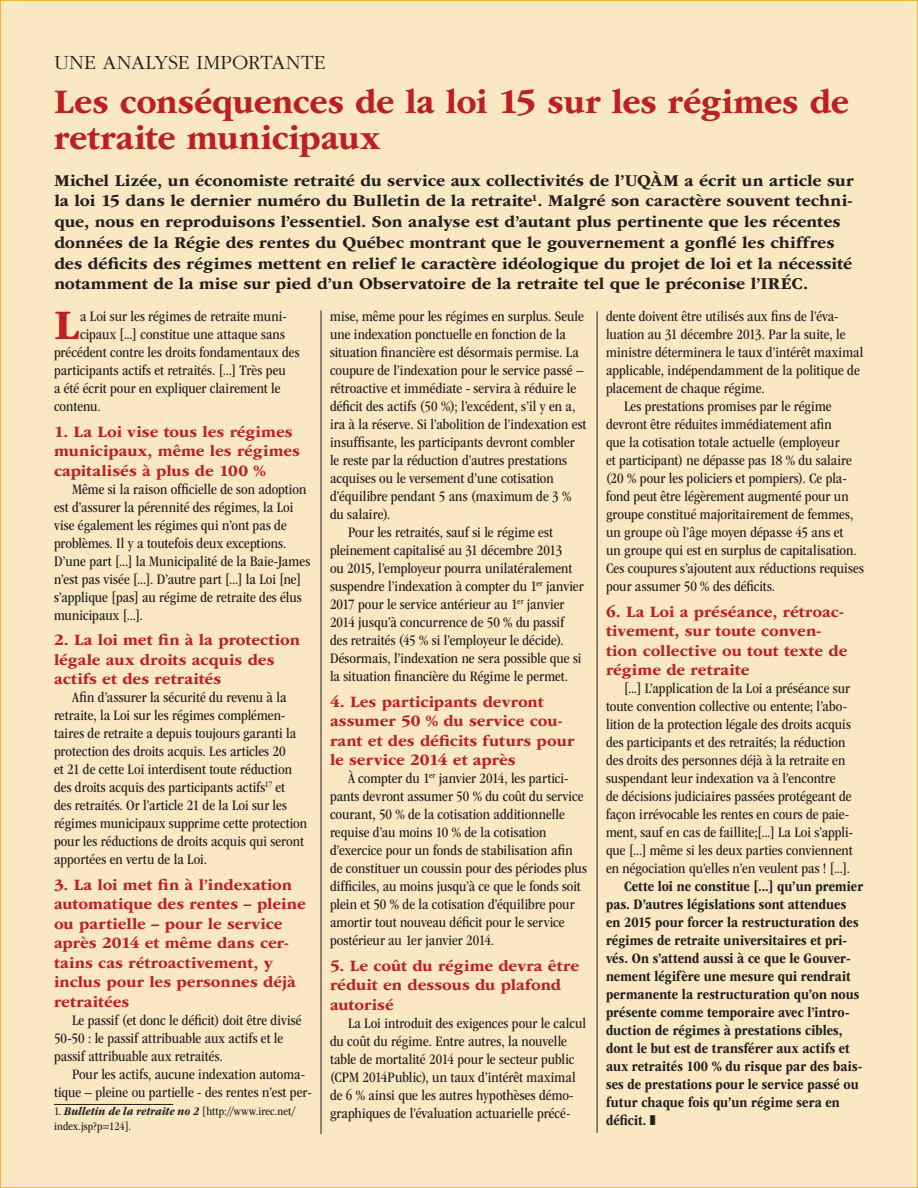
<style>
.page{position:relative;width:918px;height:1188px;background:#fae8c3}
.page>*{position:absolute;margin:0;border:0;box-sizing:border-box;transform-origin:0 0}
.Lettrine{font:700 43.95px "ITC Garamond Std";color:#bc2024}
.Surtitre{font:700 36px/36px "ITC Garamond Std";letter-spacing:-.005em;color:#bc2024;scale:.96 1}
.Surtitre-2{font:300 21px "ITC Garamond Std";letter-spacing:.02em;color:#231f20}
.Lead{font:700 17.25px/20.7px "ITC Garamond Std";color:#231f20}
.Sous-titre{font:700 16.5px/19.5px "ITC Garamond Std";letter-spacing:.005em;color:#bc2024}
.Lettrine-2{font:condensed 15px/18px "ITC Garamond Std";letter-spacing:.005em;color:#231f20}
.t1{font:700 condensed 15px/18px "ITC Garamond Std";letter-spacing:.005em;color:#231f20}
.Lead-2{font:condensed 12px/14.4px "ITC Garamond Std";letter-spacing:.01em;color:#231f20}
.s1{font-weight:700;font-style:italic}
</style>
<div class="page">
<hr style="left:321px;top:310px;width:1px;height:824px;background:#231f20">
<hr style="left:54px;top:1104px;width:119px;height:1px;background:#231f20">
<hr style="left:597px;top:311px;width:1px;height:822px;background:#231f20">
<p class="Surtitre-2" style="left:54px;top:51px;width:273px">UNE ANALYSE IMPORTANTE</p>
<p class="Surtitre" style="left:54px;top:84px;width:830px">Les conséquences de la loi 15 sur les régimes de retraite municipaux</p>
<p class="Lead" style="left:54px;top:170px;width:801px">Michel Lizée, un économiste retraité du service aux collectivités de l’UQÀM a écrit un article sur la loi 15 dans le dernier numéro du Bulletin de la retraite<sup>1</sup>. Malgré son caractère souvent techni&shy;que, nous en reproduisons l’essentiel. Son analyse est d’autant plus pertinente que les récentes données de la Régie des rentes du Québec montrant que le gouvernement a gonflé les chiffres des déficits des régimes mettent en relief le caractère idéologique du projet de loi et la nécessité notamment de la mise sur pied d’un Observatoire de la retraite tel que le préconise l’IRÉC.</p>
<p class="Lettrine" style="left:54px;top:300px;width:27px">L</p>
<p class="Lettrine-2" style="left:80px;top:307px;width:208px">a Loi sur les régimes de retraite muni-</p>
<p class="Lettrine-2" style="left:80px;top:325px;width:206px">cipaux [...] constitue une attaque sans</p>
<p class="Lettrine-2" style="left:54px;top:343px;width:247px">précédent contre les droits fondamentaux des</p>
<p class="Lettrine-2" style="left:54px;top:361px;width:233px">participants actifs et retraités. [...] Très peu</p>
<p class="Lettrine-2" style="left:54px;top:379px;width:228px">a été écrit pour en expliquer clairement le</p>
<p class="Lettrine-2" style="left:54px;top:397px;width:48px">contenu.</p>
<p class="Sous-titre" style="left:54px;top:422px;width:247px">1. La Loi vise tous les régimes municipaux, même les régimes capitalisés à plus de 100 %</p>
<p class="Lettrine-2" style="left:54px;top:480px;width:258px;text-indent:18px">Même si la raison officielle de son adoption est d’assurer la pérennité des régimes, la Loi vise également les régimes qui n’ont pas de problèmes. Il y a toutefois deux exceptions.<br>D’une part [...] la Municipalité de la Baie-James n’est pas visée [...]. D’autre part [...] la Loi [ne] s’applique [pas] au régime de retraite des élus municipaux [...].</p>
<p class="Sous-titre" style="left:54px;top:630px;width:248px">2. La loi met fin à la protection légale aux droits acquis des actifs et des retraités</p>
<p class="Lettrine-2" style="left:54px;top:688px;width:255px;text-indent:18px">Afin d’assurer la sécurité du revenu à la retraite, la Loi sur les régimes complémen&shy;taires de retraite a depuis toujours garanti la protection des droits acquis. Les articles 20<br>et 21 de cette Loi interdisent toute réduction des droits acquis des participants actifs<sup>17</sup> et<br>des retraités. Or l’article 21 de la Loi sur les régimes municipaux supprime cette protection pour les réductions de droits acquis qui seront apportées en vertu de la Loi.</p>
<p class="Sous-titre" style="left:54px;top:875px;width:253px">3. La loi met fin à l’indexation automatique des rentes – pleine ou partielle – pour le service après 2014 et même dans cer&shy;tains cas rétroactivement, y inclus pour les personnes déjà retraitées</p>
<p class="Lettrine-2" style="left:54px;top:1011px;width:249px;text-indent:18px">Le passif (et donc le déficit) doit être divisé<br>50-50 : le passif attribuable aux actifs et le passif attribuable aux retraités.</p>
<p class="Lettrine-2" style="left:54px;top:1065px;width:259px;text-indent:18px">Pour les actifs, aucune indexation automa&shy;tique – pleine ou partielle - des rentes n’est per-</p>
<p class="Lead-2" style="left:54px;top:1105px;width:243px">1. <span class="s1">Bulletin de la retraite no 2</span> [http://www.irec.net/ index.jsp?p=124].</p>
<p class="Lettrine-2" style="left:330px;top:307px;width:258px">mise, même pour les régimes en surplus. Seule une indexation ponctuelle en fonction de la situation financière est désormais permise. La coupure de l’indexation pour le service passé – rétroactive et immédiate - servira à réduire le déficit des actifs (50 %); l’excédent, s’il y en a, ira à la réserve. Si l’abolition de l’indexation est insuffisante, les participants devront combler le reste par la réduction d’autres prestations acquises ou le versement d’une cotisation d’équilibre pendant 5 ans (maximum de 3 % du salaire).</p>
<p class="Lettrine-2" style="left:330px;top:523px;width:255px;text-indent:18px">Pour les retraités, sauf si le régime est pleinement capitalisé au 31 décembre 2013<br>ou 2015, l’employeur pourra unilatéralement suspendre l’indexation à compter du 1<sup>er</sup> janvier 2017 pour le service antérieur au 1<sup>er</sup> janvier 2014 jusqu’à concurrence de 50 % du passif des retraités (45 % si l’employeur le décide).<br>Désormais, l’indexation ne sera possible que si la situation financière du Régime le permet.</p>
<p class="Sous-titre" style="left:330px;top:692px;width:246px">4. Les participants devront assumer 50 % du service cou&shy;rant et des déficits futurs pour le service 2014 et après</p>
<p class="Lettrine-2" style="left:330px;top:769px;width:258px;text-indent:18px">À compter du 1<sup>er</sup> janvier 2014, les partici&shy;pants devront assumer 50 % du coût du service courant, 50 % de la cotisation additionnelle requise d’au moins 10 % de la cotisation d’exercice pour un fonds de stabilisation afin de constituer un coussin pour des périodes plus difficiles, au moins jusqu’à ce que le fonds soit plein et 50 % de la cotisation d’équilibre pour amortir tout nouveau déficit pour le service postérieur au 1er janvier 2014.</p>
<p class="Sous-titre" style="left:330px;top:956px;width:251px">5. Le coût du régime devra être réduit en dessous du plafond autorisé</p>
<p class="Lettrine-2" style="left:330px;top:1014px;width:258px;text-indent:18px">La Loi introduit des exigences pour le calcul du coût du régime. Entre autres, la nouvelle table de mortalité 2014 pour le secteur public (CPM 2014Public), un taux d’intérêt maximal de 6 % ainsi que les autres hypothèses démo&shy;graphiques de l’évaluation actuarielle précé-</p>
<p class="Lettrine-2" style="left:606px;top:307px;width:259px">dente doivent être utilisés aux fins de l’éva&shy;luation au 31 décembre 2013. Par la suite, le ministre déterminera le taux d’intérêt maximal applicable, indépendamment de la politique de placement de chaque régime.</p>
<p class="Lettrine-2" style="left:606px;top:397px;width:259px;text-indent:18px">Les prestations promises par le régime devront être réduites immédiatement afin<br>que la cotisation totale actuelle (employeur<br>et participant) ne dépasse pas 18 % du salaire (20 % pour les policiers et pompiers). Ce pla&shy;fond peut être légèrement augmenté pour un groupe constitué majoritairement de femmes, un groupe où l’âge moyen dépasse 45 ans et<br>un groupe qui est en surplus de capitalisation.<br>Ces coupures s’ajoutent aux réductions requises pour assumer 50 % des déficits.</p>
<p class="Sous-titre" style="left:606px;top:602px;width:243px">6. La Loi a préséance, rétroac&shy;tivement, sur toute conven&shy;tion collective ou tout texte de régime de retraite</p>
<p class="Lettrine-2" style="left:606px;top:679px;width:249px;text-indent:18px">[...] L’application de la Loi a préséance sur toute convention collective ou entente; l’abo&shy;lition de la protection légale des droits acquis des participants et des retraités; la réduction des droits des personnes déjà à la retraite en suspendant leur indexation va à l’encontre<br>de décisions judiciaires passées protégeant de façon irrévocable les rentes en cours de paie&shy;ment, sauf en cas de faillite;[...] La Loi s’appli&shy;que [...] même si les deux parties conviennent en négociation qu’elles n’en veulent pas ! [...].</p>
<p class="t1" style="left:606px;top:877px;width:259px;text-indent:18px">Cette loi ne constitue [...] qu’un premier pas. D’autres législations sont attendues en 2015 pour forcer la restructuration des régimes de retraite universitaires et pri&shy;vés. On s’attend aussi à ce que le Gouver&shy;nement légifère une mesure qui rendrait permanente la restructuration qu’on nous présente comme temporaire avec l’intro&shy;duction de régimes à prestations cibles, dont le but est de transférer aux actifs et aux retraités 100 % du risque par des bais&shy;ses de prestations pour le service passé ou futur chaque fois qu’un régime sera en déficit.</p>
</div>
